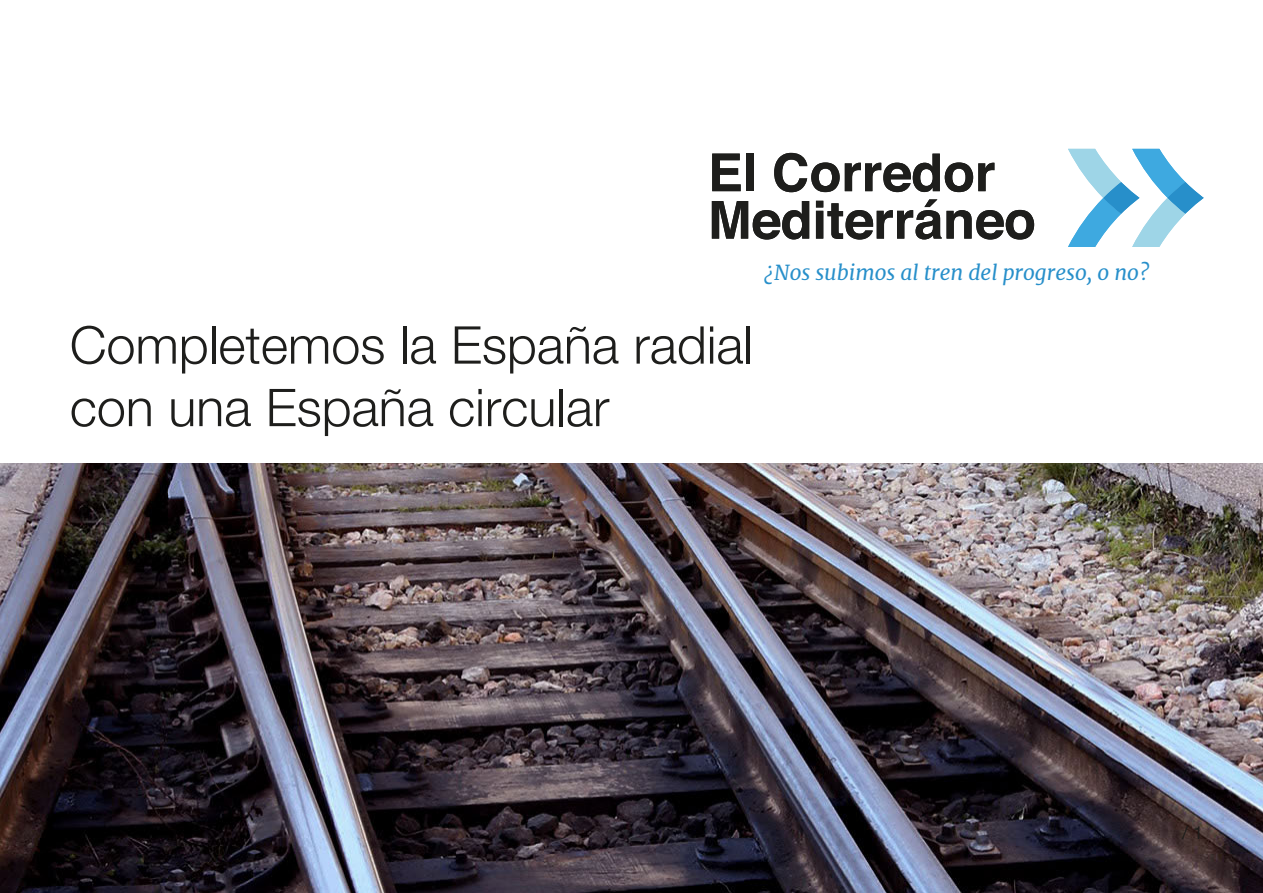
<style>
.page{position:relative;width:1263px;height:893px;background:#fff}
.page>*{position:absolute;margin:0;border:0;box-sizing:border-box;transform-origin:0 0}
.t1{font:300 52.05px/62.6px "Helvetica Neue";color:#1e1e1c}
.t2{font:italic 20.85px "Merriweather";color:#278fca}
.t3{font:18px "Helvetica Neue";color:#1d1d1b}
</style>
<div class="page">
<img style="left:0;top:463px;width:1263px;height:430px">
<svg style="left:712px;top:154px;width:29px;height:37px"></svg>
<div style="left:746px;top:154px;width:8px;height:37px;background:#1e1e1c"></div>
<svg style="left:774px;top:153px;width:220px;height:39px"></svg>
<svg style="left:712px;top:201px;width:97px;height:39px"></svg>
<svg style="left:816px;top:199px;width:218px;height:41px"></svg>
<svg style="left:1068px;top:149px;width:136px;height:98px"></svg>
<p class="t2" style="left:764px;top:255px;width:387px">¿Nos subimos al tren del progreso, o no?</p>
<p class="t1" style="left:70px;top:310px;width:685px">Completemos la España radial con una España circular</p>
<p class="t3" style="left:1182px;top:820px;width:23px">/ 1</p>
</div>
